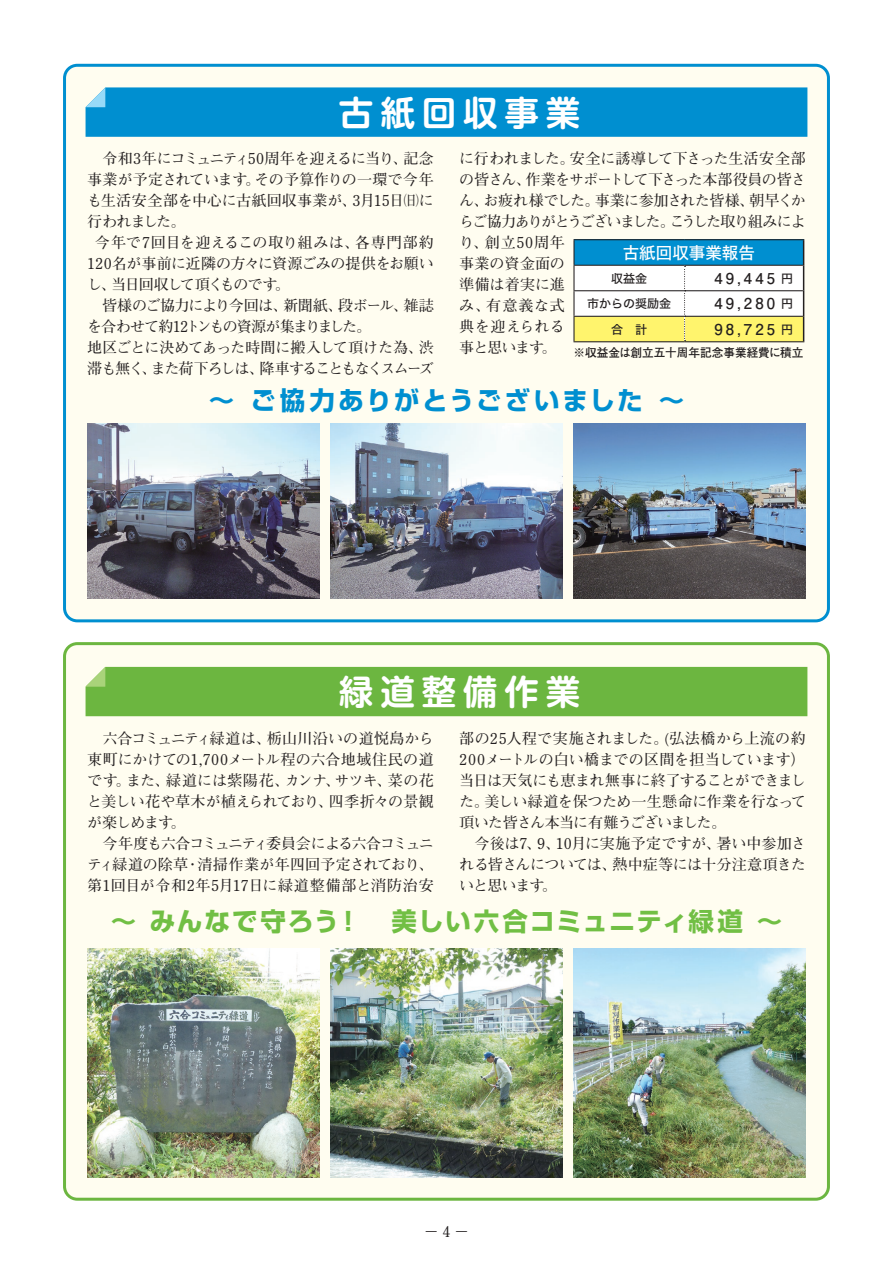
<style>
.page{position:relative;width:893px;height:1263px;background:#fff}
.page>*{position:absolute;margin:0;border:0;box-sizing:border-box;transform-origin:0 0}
.t1{font:700 34.5px "Shin M Go Pr 6 De";letter-spacing:.2em;color:#fff}
.t2{font:700 25.5px "Shin Go Pro";letter-spacing:.065em;color:#71bf44}
.t3{font:700 25.5px "Shin Go Pro";letter-spacing:.115em;color:#008fd0}
.t4{font:16.5px "Hira Kaku Std W5";color:#fff}
.t5{font:700 15px/21px "Futo Min A101 Pro";letter-spacing:-.025em;color:#231f20}
.t6{font:700 15px "Futo Min A101 Pro";letter-spacing:-.005em;color:#231f20}
.t7{font:700 15px "Futo Min A101 Pro";letter-spacing:-.1em;color:#231f20}
.t8{font:700 15px "Futo Min A101 Pro";letter-spacing:-.045em;color:#231f20}
.t9{font:700 15px "Futo Min A101 Pro";letter-spacing:.03em;color:#231f20}
.t10{font:700 15px "Futo Min A101 Pro";letter-spacing:-.065em;color:#231f20}
.t11{font:700 15px "Futo Go B101 Pro";letter-spacing:.2em;color:#231f20}
.t12{font:700 15px "Futo Min A101 Pro";letter-spacing:-.09em;color:#231f20}
.t13{font:700 12px "Futo Go B101 Pro";color:#231f20}
.t14{font:12px "Hira Kaku Std W5";color:#231f20}
.s1{font-family:"Hira Kaku Std W5";font-weight:400;font-size:12px}
</style>
<div class="page">
<div style="left:65px;top:65px;width:763px;height:556px;background:#fffdf0;border-radius:13px"></div>
<div style="left:63px;top:64px;width:767px;height:558px;border:3px solid #008fd0;border-radius:13px"></div>
<div style="left:65px;top:644px;width:763px;height:555px;background:#fffdf0;border-radius:13px"></div>
<div style="left:63px;top:642px;width:767px;height:559px;border:3px solid #6cb640;border-radius:13px"></div>
<div style="left:86px;top:87px;width:721px;height:50px;background:#008fd0"></div>
<div style="left:86px;top:667px;width:721px;height:49px;background:#6cb640"></div>
<img style="left:87px;top:424px;width:232px;height:174px">
<img style="left:87px;top:948px;width:232px;height:229px">
<img style="left:330px;top:424px;width:233px;height:174px">
<img style="left:330px;top:948px;width:233px;height:229px">
<img style="left:573px;top:424px;width:233px;height:174px">
<img style="left:573px;top:948px;width:233px;height:229px">
<hr style="left:573px;top:239px;width:112px;height:1px;background:#231f20">
<hr style="left:685px;top:239px;width:119px;height:1px;background:#231f20">
<svg style="left:573px;top:240px;width:231px;height:102px"></svg>
<h1 class="t1" style="left:339px;top:84px;width:243px">古紙回収事業</h1>
<p class="t5" style="left:459px;top:146px;width:348px">に行われました。安全に誘導して下さった生活安全部の皆さん、作業をサポートして下さった本部役員の皆さん、お疲れ様でした。事業に参加された皆様、朝早くからご協力ありがとうございました。こうした取り組みにより、創立50周年<br>事業の資金面の<br>準備は着実に進<br>み、有意義な式<br>典を迎えられる<br>事と思います。</p>
<p class="t5" style="left:87px;top:146px;width:348px">　令和3年にコミュニティ50周年を迎えるに当り、記念</p>
<p class="t5" style="left:87px;top:167px;width:348px">事業が予定されています。その予算作りの一環で今年</p>
<p class="t6" style="left:87px;top:189px;width:348px">も生活安全部を中心に古紙回収事業が、3月15日㈰に</p>
<p class="t5" style="left:87px;top:209px;width:100px">行われました。</p>
<p class="t9" style="left:95px;top:231px;width:340px">今年で7回目を迎えるこの取り組みは、各専門部約</p>
<p class="t5" style="left:87px;top:251px;width:348px">120名が事前に近隣の方々に資源ごみの提供をお願い</p>
<p class="t12" style="left:87px;top:273px;width:204px">し、当日回収して頂くものです。</p>
<p class="t8" style="left:87px;top:294px;width:348px">　皆様のご協力により今回は、新聞紙、段ボール、雑誌</p>
<p class="t10" style="left:87px;top:315px;width:286px">を合わせて約12トンもの資源が集まりました。</p>
<p class="t6" style="left:87px;top:336px;width:348px">地区ごとに決めてあった時間に搬入して頂けた為、渋</p>
<p class="t7" style="left:87px;top:357px;width:348px">滞も無く、また荷下ろしは、降車することもなくスムーズ</p>
<p class="t4" style="left:623px;top:240px;width:133px">古紙回収事業報告</p>
<p class="t14" style="left:611px;top:269px;width:37px">収益金</p>
<p class="t11" style="left:714px;top:266px;width:80px">49,445 <span class="s1">円</span></p>
<p class="t14" style="left:587px;top:294px;width:85px">市からの奨励金</p>
<p class="t11" style="left:714px;top:292px;width:80px">49,280 <span class="s1">円</span></p>
<p class="t14" style="left:611px;top:320px;width:37px">合　計</p>
<p class="t11" style="left:714px;top:317px;width:80px">98,725 <span class="s1">円</span></p>
<p class="t13" style="left:573px;top:343px;width:232px">※収益金は創立五十周年記念事業経費に積立</p>
<h2 class="t3" style="left:209px;top:380px;width:477px">〜 ご協力ありがとうございました 〜</h2>
<h1 class="t1" style="left:339px;top:663px;width:243px">緑道整備作業</h1>
<p class="t5" style="left:87px;top:726px;width:348px">　六合コミュニティ緑道は、栃山川沿いの道悦島から東町にかけての1,700メートル程の六合地域住民の道です。また、緑道には紫陽花、カンナ、サツキ、菜の花と美しい花や草木が植えられており、四季折々の景観が楽しめます。<br>　今年度も六合コミュニティ委員会による六合コミュニティ緑道の除草・清掃作業が年四回予定されており、第1回目が令和2年5月17日に緑道整備部と消防治安</p>
<p class="t5" style="left:459px;top:726px;width:348px">部の25人程で実施されました。(弘法橋から上流の約<br>200メートルの白い橋までの区間を担当しています）当日は天気にも恵まれ無事に終了することができました。美しい緑道を保つため一生懸命に作業を行なって頂いた皆さん本当に有難うございました。<br>　今後は7、9、10月に実施予定ですが、暑い中参加される皆さんについては、熱中症等には十分注意頂きたいと思います。</p>
<h2 class="t2" style="left:111px;top:901px;width:673px">〜 みんなで守ろう！　美しい六合コミュニティ緑道 〜</h2>
<p class="t5" style="left:424px;top:1219px;width:47px">−4−</p>
</div>
